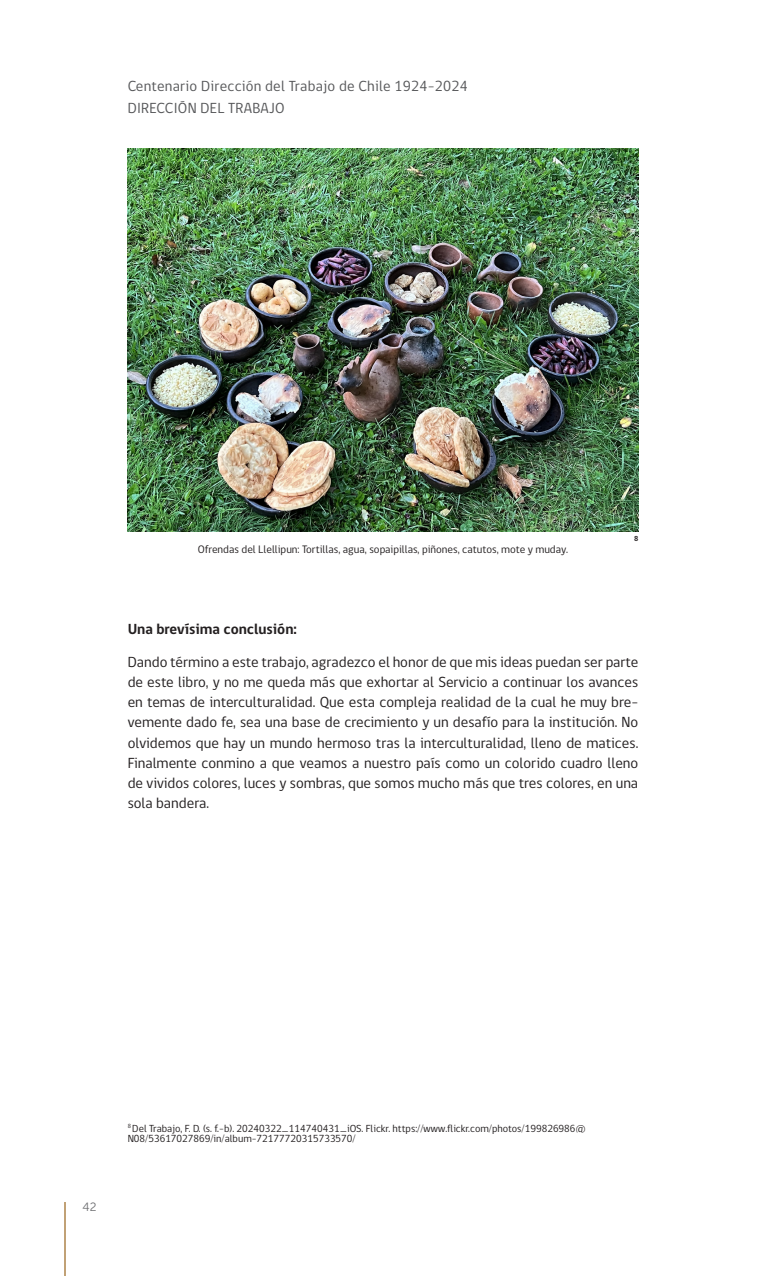
<style>
.page{position:relative;width:766px;height:1276px;background:#fff}
.page>*{position:absolute;margin:0;border:0;box-sizing:border-box;transform-origin:0 0}
.texto_general{font:15px/20.2px "gob CL";color:#231f20;text-align:justify}
.t1{font:15px/22.8px "gob CL";letter-spacing:.015em;color:#57585a}
.texto_general_-_negrita{font:700 15px "gob CL";color:#231f20}
.t2{font:12px "Museo Sans 300";color:#6c6d70}
.texto_cuadro{font:11.1px "gob CL";color:#231f20}
.texto_anexos{font:10.5px/10.5px "gob CL";color:#231f20}
.texto_general_-_negrita_cursiva{font:700 7.5px "gob CL";color:#231f20}
</style>
<div class="page">
<hr style="left:64px;top:1201px;width:1px;height:75px;background:#c1a176">
<img style="left:128px;top:149px;width:510px;height:383px">
<p class="t1" style="left:128px;top:75px;width:341px">Centenario Dirección del Trabajo de Chile 1924-2024<br>DIRECCIÓN DEL TRABAJO</p>
<p class="texto_cuadro" style="left:198px;top:541px;width:371px">Ofrendas del Llellipun: Tortillas, agua, sopaipillas, piñones, catutos, mote y muday.</p>
<p class="texto_general_-_negrita_cursiva" style="left:634px;top:534px;width:6px">8</p>
<p class="texto_general_-_negrita" style="left:128px;top:619px;width:171px">Una brevísima conclusión:</p>
<p class="texto_general" style="left:128px;top:652px;width:512px">Dando término a este trabajo, agradezco el honor de que mis ideas puedan ser parte de este libro, y no me queda más que exhortar al Servicio a continuar los avances en temas de interculturalidad. Que esta compleja realidad de la cual he muy bre&shy;vemente dado fe, sea una base de crecimiento y un desafío para la institución. No olvidemos que hay un mundo hermoso tras la interculturalidad, lleno de matices.<br>Finalmente conmino a que veamos a nuestro país como un colorido cuadro lleno de vividos colores, luces y sombras, que somos mucho más que tres colores, en una sola bandera.</p>
<p class="t2" style="left:82px;top:1200px;width:15px">42</p>
<p class="texto_anexos" style="left:128px;top:1123px;width:460px"><sup>8</sup> Del Trabajo, F. D. (s. f.-b). 20240322_114740431_iOS. Flickr. https://www.flickr.com/photos/199826986@<br>N08/53617027869/in/album-72177720315733570/</p>
</div>
